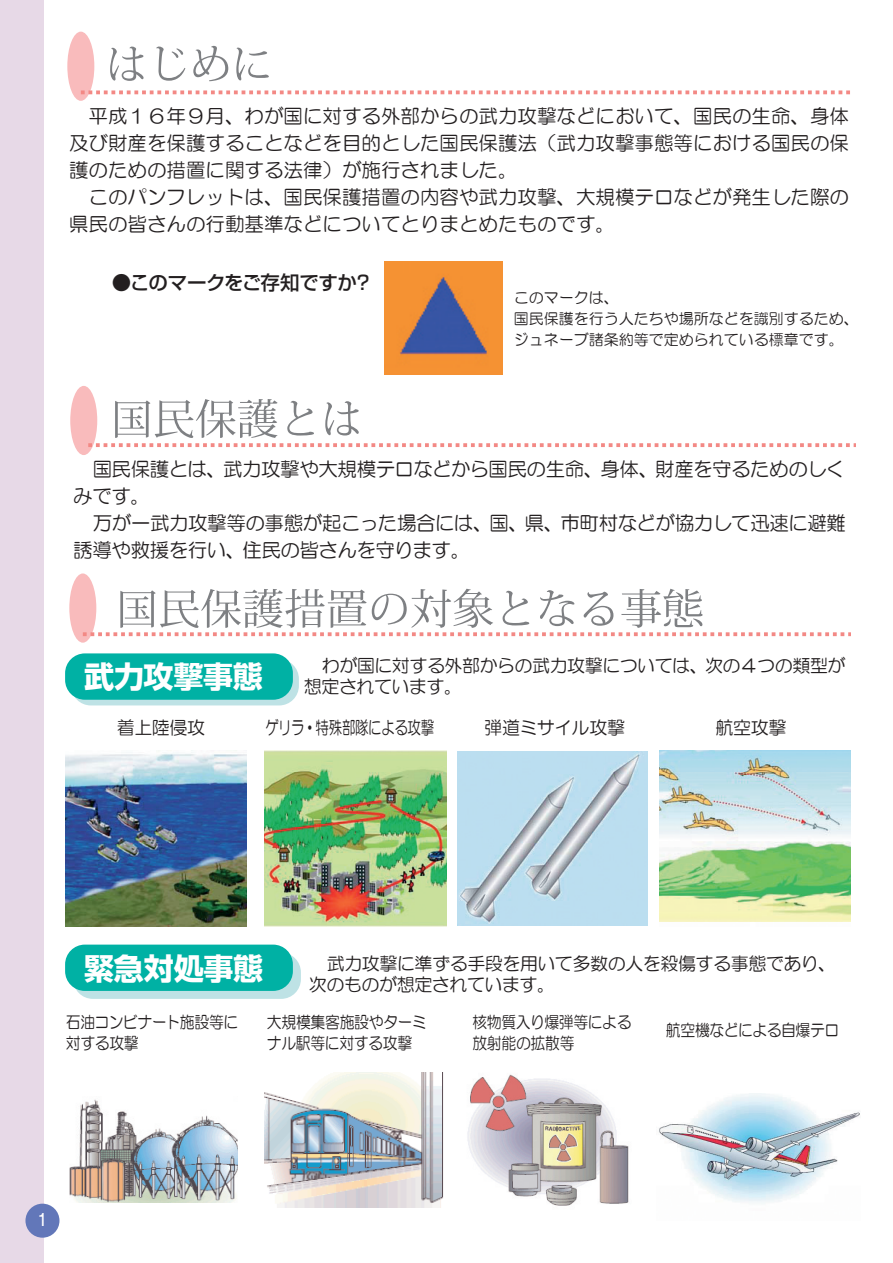
<style>
.page{position:relative;width:893px;height:1263px;background:#fff}
.page>*{position:absolute;margin:0;border:0;box-sizing:border-box;transform-origin:0 0}
.t1{font:700 30px "Shin Go Pro";letter-spacing:-.005em;color:#fff}
.t2{font:19.5px/27px "HG Maru Gothic MPRO";color:#231f20}
.t3{font:19.5px/27px "HG Maru Gothic MPRO";letter-spacing:-.025em;color:#231f20}
.t4{font:500 19.5px "Shin Go Pro";letter-spacing:-.02em;color:#231f20}
.t5{font:18px/21px "HG Maru Gothic MPRO";letter-spacing:-.025em;color:#231f20}
.t6{font:18px "HG Maru Gothic MPRO";letter-spacing:-.025em;color:#231f20;scale:.75 1}
.t7{font:16.5px/21px "HG Maru Gothic MPRO";letter-spacing:-.02em;color:#231f20;scale:.9 1}
.t8{font:16.5px "Gothic MB101 Pr 6";color:#fff}
.t9{font:15px/21px "HG Maru Gothic MPRO";color:#231f20}
</style>
<div class="page">
<div style="left:73px;top:952px;width:228px;height:47px;background:#bee2e5;border-radius:20px"></div>
<div style="left:71px;top:659px;width:228px;height:46px;background:#bee2e5;border-radius:20px"></div>
<div style="left:69px;top:573px;width:27px;height:70px;background:#f9bbbc;border-radius:50%"></div>
<div style="left:70px;top:386px;width:27px;height:69px;background:#f9bbbc;border-radius:50%"></div>
<div style="left:67px;top:32px;width:27px;height:69px;background:#f9bbbc;border-radius:50%"></div>
<svg style="left:81px;top:90px;width:769px;height:4px"></svg>
<img style="left:467px;top:1074px;width:162px;height:132px">
<img style="left:265px;top:1072px;width:178px;height:135px">
<div style="left:0;top:0;width:44px;height:1263px;background:#e7d9e7"></div>
<div style="left:25px;top:1204px;width:34px;height:34px;background:#6277b9;border-radius:50%"></div>
<svg style="left:110px;top:46px;width:159px;height:35px"></svg>
<img style="left:384px;top:261px;width:119px;height:114px">
<svg style="left:88px;top:399px;width:768px;height:48px"></svg>
<svg style="left:83px;top:589px;width:767px;height:47px"></svg>
<div style="left:65px;top:653px;width:228px;height:47px;background:#00b1a4;border-radius:20px"></div>
<img style="left:65px;top:752px;width:182px;height:174px">
<img style="left:265px;top:750px;width:181px;height:176px">
<img style="left:457px;top:751px;width:190px;height:175px">
<img style="left:659px;top:750px;width:191px;height:172px">
<div style="left:65px;top:944px;width:228px;height:47px;background:#00b1a4;border-radius:20px"></div>
<img style="left:70px;top:1099px;width:168px;height:104px">
<img style="left:659px;top:1093px;width:201px;height:111px">
<p class="t2" style="left:69px;top:103px;width:781px;text-indent:20px">平成１６年９月、わが国に対する外部からの武力攻撃などにおいて、国民の生命、身体及び財産を保護することなどを目的とした国民保護法（武力攻撃事態等における国民の保護のための措置に関する法律）が施行されました。<br>　このパンフレットは、国民保護措置の内容や武力攻撃、大規模テロなどが発生した際の県民の皆さんの行動基準などについてとりまとめたものです。</p>
<p class="t4" style="left:112px;top:267px;width:263px">●このマークをご存知ですか？</p>
<p class="t9" style="left:514px;top:287px;width:346px">このマークは、<br>国民保護を行う人たちや場所などを識別するため、ジュネーブ諸条約等で定められている標章です。</p>
<p class="t3" style="left:73px;top:455px;width:774px">　国民保護とは、武力攻撃や大規模テロなどから国民の生命、身体、財産を守るためのしくみです。<br>　万が一武力攻撃等の事態が起こった場合には、国、県、市町村などが協力して迅速に避難誘導や救援を行い、住民の皆さんを守ります。</p>
<h1 class="t1" style="left:84px;top:653px;width:180px">武力攻撃事態</h1>
<p class="t5" style="left:304px;top:655px;width:543px">　わが国に対する外部からの武力攻撃については、次の４つの類型が想定されています。</p>
<p class="t5" style="left:117px;top:717px;width:90px">着上陸侵攻</p>
<p class="t6" style="left:265px;top:719px;width:227px">ゲリラ・特殊部隊による攻撃</p>
<p class="t5" style="left:484px;top:717px;width:142px">弾道ミサイル攻撃</p>
<p class="t5" style="left:715px;top:717px;width:73px">航空攻撃</p>
<h1 class="t1" style="left:84px;top:944px;width:181px">緊急対処事態</h1>
<p class="t5" style="left:309px;top:952px;width:529px">　武力攻撃に準ずる手段を用いて多数の人を殺傷する事態であり、次のものが想定されています。</p>
<p class="t7" style="left:66px;top:1012px;width:193px">石油コンビナート施設等に対する攻撃</p>
<p class="t7" style="left:267px;top:1012px;width:179px">大規模集客施設やターミナル駅等に対する攻撃</p>
<p class="t7" style="left:472px;top:1012px;width:178px">核物質入り爆弾等による</p>
<p class="t7" style="left:666px;top:1019px;width:194px">航空機などによる自爆テロ</p>
<p class="t7" style="left:472px;top:1033px;width:115px">放射能の拡散等</p>
<p class="t8" style="left:37px;top:1206px;width:13px">1</p>
</div>
